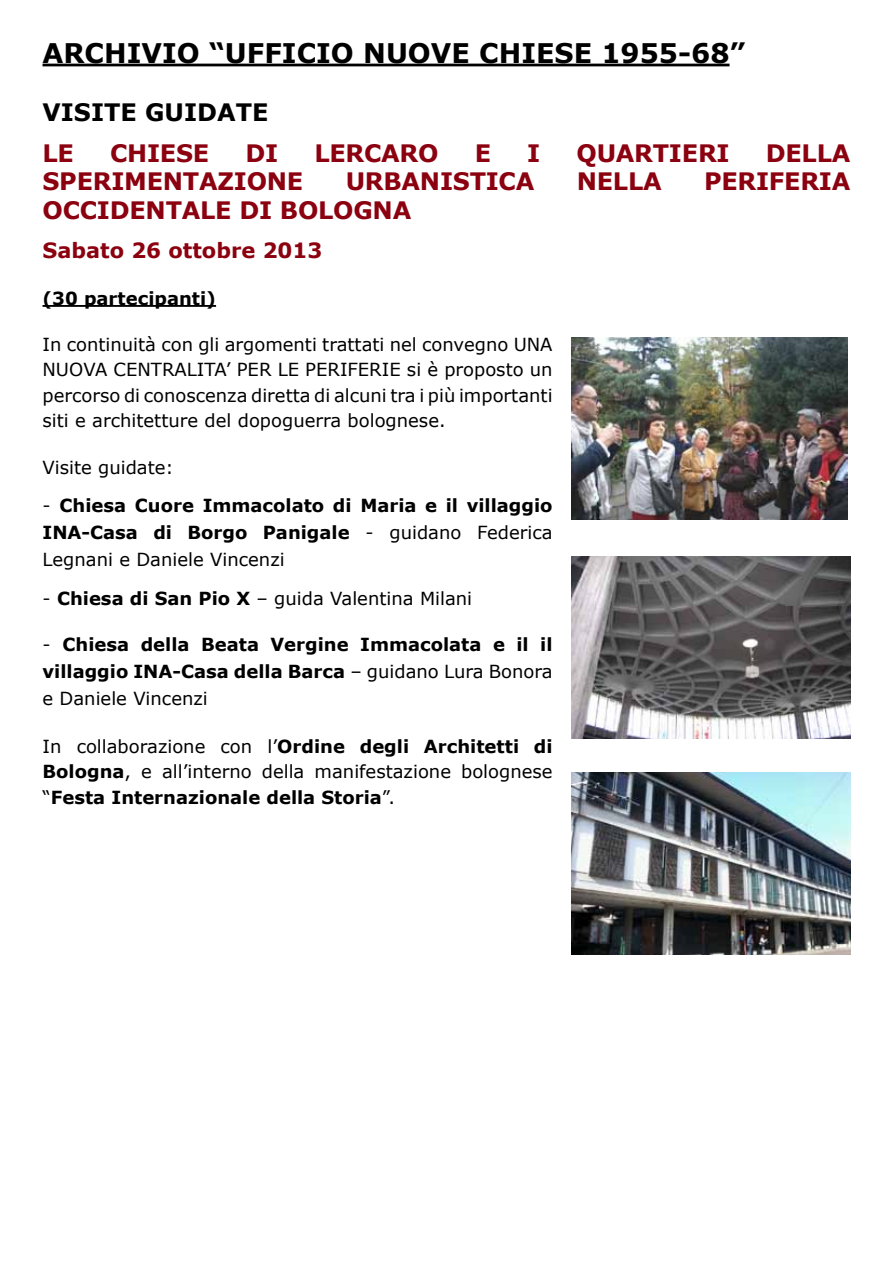
<style>
.page{position:relative;width:893px;height:1263px;background:#fff}
.page>*{position:absolute;margin:0;border:0;box-sizing:border-box;transform-origin:0 0}
.t1{font:700 27px "Verdana";color:#000}
.t2{font:700 24px "Verdana";letter-spacing:-.01em;color:#8b010f}
.t3{font:700 24px "Verdana";color:#000}
.t4{font:700 21px "Verdana";color:#8b010f}
.t5{font:18px/25.5px "Verdana";color:#000;text-align:justify}
.t6{font:700 18px/27px "Verdana";color:#000;text-align:justify}
.s1{font-weight:400}
.s2{font-weight:700}
</style>
<div class="page">
<hr style="left:43px;top:64px;width:686px;height:2px;background:#000">
<hr style="left:43px;top:305px;width:173px;height:2px;background:#000">
<img style="left:571px;top:773px;width:279px;height:182px">
<img style="left:571px;top:337px;width:277px;height:182px">
<img style="left:571px;top:556px;width:279px;height:182px">
<h1 class="t1" style="left:43px;top:34px;width:704px">ARCHIVIO “UFFICIO NUOVE CHIESE 1955-68”</h1>
<h2 class="t3" style="left:43px;top:95px;width:227px">VISITE GUIDATE</h2>
<h2 class="t2" style="left:43px;top:136px;width:33px">LE</h2>
<h2 class="t2" style="left:110px;top:136px;width:101px">CHIESE</h2>
<h2 class="t2" style="left:245px;top:136px;width:34px">DI</h2>
<h2 class="t2" style="left:314px;top:136px;width:126px">LERCARO</h2>
<h2 class="t2" style="left:475px;top:136px;width:18px">E</h2>
<h2 class="t2" style="left:527px;top:136px;width:15px">I</h2>
<h2 class="t2" style="left:576px;top:136px;width:155px">QUARTIERI</h2>
<h2 class="t2" style="left:766px;top:136px;width:86px">DELLA</h2>
<h2 class="t2" style="left:43px;top:165px;width:262px">SPERIMENTAZIONE</h2>
<h2 class="t2" style="left:346px;top:165px;width:190px">URBANISTICA</h2>
<h2 class="t2" style="left:577px;top:165px;width:86px">NELLA</h2>
<h2 class="t2" style="left:704px;top:165px;width:148px">PERIFERIA</h2>
<h2 class="t2" style="left:43px;top:193px;width:370px">OCCIDENTALE DI BOLOGNA</h2>
<p class="t4" style="left:43px;top:235px;width:281px">Sabato 26 ottobre 2013</p>
<p class="t6" style="left:43px;top:284px;width:175px">(30 partecipanti)</p>
<p class="t5" style="left:43px;top:331px;width:512px">In continuità con gli argomenti trattati nel convegno UNA NUOVA CENTRALITA’ PER LE PERIFERIE si è proposto un percorso di conoscenza diretta di alcuni tra i più importanti siti e architetture del dopoguerra bolognese.</p>
<p class="t5" style="left:43px;top:455px;width:133px">Visite guidate:</p>
<p class="t6" style="left:43px;top:491px;width:512px"><span class="s1">-</span> Chiesa Cuore Immacolato di Maria e il villaggio INA-Casa di Borgo Panigale <span class="s1">- guidano Federica Legnani e Daniele Vincenzi</span></p>
<p class="t5" style="left:43px;top:585px;width:431px">- <span class="s2">Chiesa di San Pio X</span> – guida Valentina Milani</p>
<p class="t6" style="left:43px;top:631px;width:512px"><span class="s1">-</span> Chiesa della Beata Vergine Immacolata e il il villaggio INA-Casa della Barca <span class="s1">– guidano Lura Bonora e Daniele Vincenzi</span></p>
<p class="t5" style="left:43px;top:733px;width:512px">In collaborazione con l’<span class="s2">Ordine degli Architetti di Bologna</span>, e all’interno della manifestazione bolognese “<span class="s2">Festa Internazionale della Storia</span>”.</p>
</div>
